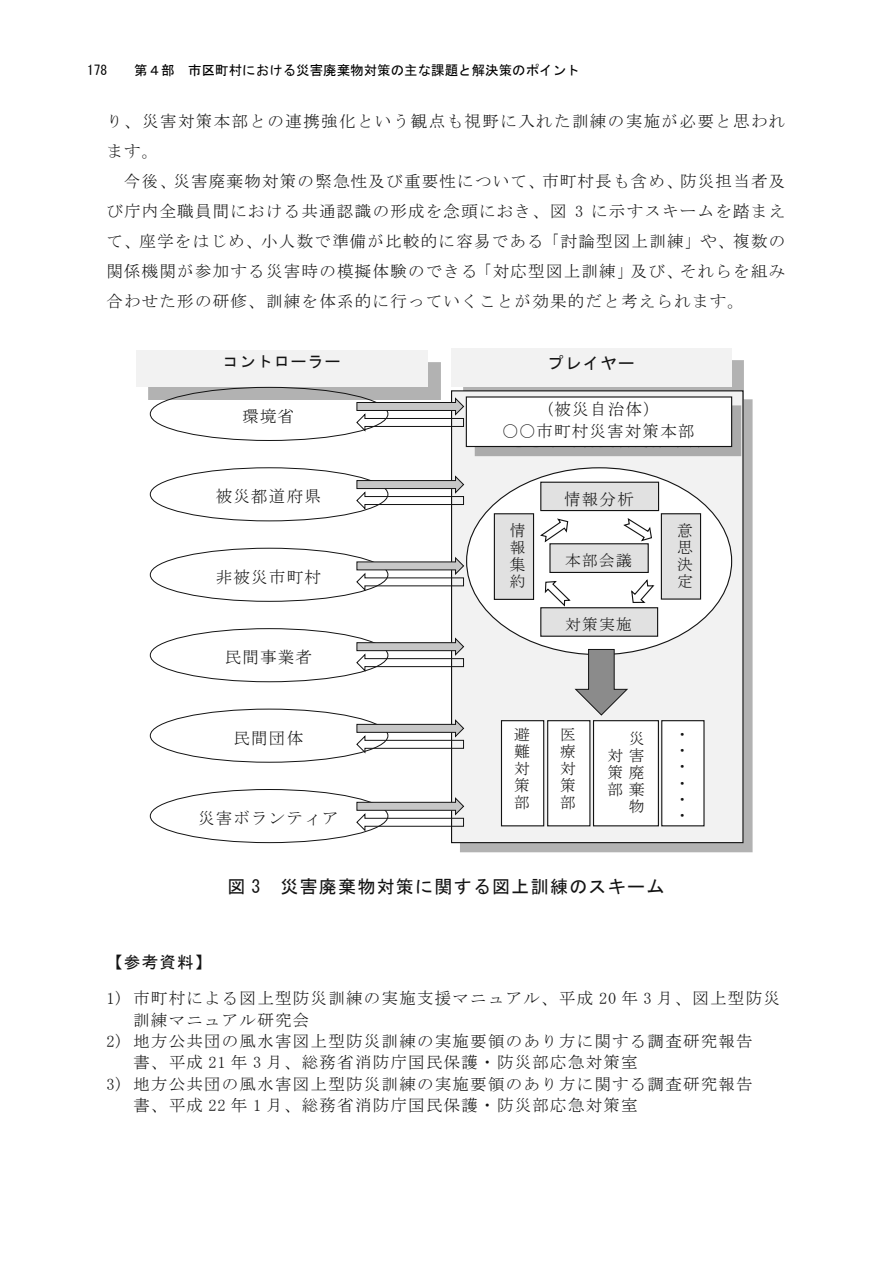
<style>
.page{position:relative;width:893px;height:1263px;background:#fff}
.page>*{position:absolute;margin:0;border:0;box-sizing:border-box;transform-origin:0 0}
.t1{font:18px "MS Gothic";letter-spacing:.07em;color:#131313}
.t2{font:16.5px/21.3px "MS Mincho";letter-spacing:.075em;color:#131313}
.t3{font:16.5px/21.5px "MS P Mincho";letter-spacing:.075em;color:#131313;text-align:center}
.t4{font:16.5px "MS Gothic";letter-spacing:.075em;color:#131313}
.t5{font:15.75px/17px "MS Mincho";color:#131313;text-align:justify}
.t6{font:15.75px/17px "MS P Mincho";letter-spacing:.08em;color:#131313;text-align:justify}
.t7{font:15.75px "MS Gothic";letter-spacing:.08em;color:#131313}
.t8{font:13.5px "MS Gothic";color:#000}
</style>
<div class="page">
<img style="left:148px;top:362px;width:292px;height:37px">
<img style="left:148px;top:363px;width:292px;height:35px">
<div style="left:137px;top:351px;width:291px;height:36px;background:#f2f2f2"></div>
<img style="left:463px;top:361px;width:281px;height:37px">
<div style="left:452px;top:348px;width:280px;height:39px;background:#f2f2f2"></div>
<img style="left:460px;top:399px;width:293px;height:453px">
<div style="left:452px;top:391px;width:291px;height:452px;background:#f2f2f2"></div>
<img style="left:476px;top:407px;width:264px;height:47px">
<div style="left:466px;top:397px;width:266px;height:49px;background:#fff"></div>
<div style="left:466px;top:396px;width:266px;height:51px;border:1px solid #131313"></div>
<img style="left:467px;top:399px;width:264px;height:46px">
<svg style="left:467px;top:468px;width:265px;height:187px;fill:#fff"></svg>
<div style="left:540px;top:482px;width:119px;height:29px;border:1px solid #131313"></div>
<div style="left:494px;top:513px;width:40px;height:87px;border:1px solid #131313"></div>
<div style="left:540px;top:607px;width:118px;height:30px;border:1px solid #131313"></div>
<div style="left:661px;top:513px;width:40px;height:87px;border:1px solid #131313"></div>
<div style="left:549px;top:543px;width:100px;height:30px;border:1px solid #131313"></div>
<svg style="left:540px;top:518px;width:29px;height:26px"></svg>
<svg style="left:623px;top:518px;width:29px;height:24px"></svg>
<svg style="left:631px;top:579px;width:24px;height:24px"></svg>
<svg style="left:544px;top:581px;width:27px;height:26px"></svg>
<div style="left:150px;top:709px;width:238px;height:54px;border:1px solid #131313;border-radius:50%"></div>
<div style="left:150px;top:789px;width:238px;height:54px;border:1px solid #131313;border-radius:50%"></div>
<div style="left:150px;top:387px;width:238px;height:54px;border:1px solid #131313;border-radius:50%"></div>
<div style="left:150px;top:467px;width:238px;height:54px;border:1px solid #131313;border-radius:50%"></div>
<div style="left:150px;top:548px;width:238px;height:54px;border:1px solid #131313;border-radius:50%"></div>
<div style="left:150px;top:628px;width:238px;height:54px;border:1px solid #131313;border-radius:50%"></div>
<svg style="left:356px;top:398px;width:108px;height:33px"></svg>
<svg style="left:356px;top:476px;width:108px;height:33px"></svg>
<svg style="left:356px;top:557px;width:108px;height:34px"></svg>
<svg style="left:356px;top:638px;width:108px;height:33px"></svg>
<svg style="left:356px;top:719px;width:108px;height:34px"></svg>
<svg style="left:356px;top:797px;width:108px;height:34px"></svg>
<svg style="left:575px;top:649px;width:54px;height:67px"></svg>
<div style="left:501px;top:721px;width:43px;height:105px;background:#fff"></div>
<div style="left:501px;top:720px;width:43px;height:106px;border:1px solid #131313"></div>
<div style="left:548px;top:721px;width:42px;height:105px;background:#fff"></div>
<div style="left:547px;top:720px;width:43px;height:106px;border:1px solid #131313"></div>
<div style="left:593px;top:721px;width:65px;height:105px;background:#fff"></div>
<div style="left:593px;top:720px;width:66px;height:106px;border:1px solid #131313"></div>
<div style="left:662px;top:721px;width:42px;height:105px;background:#fff"></div>
<div style="left:661px;top:720px;width:44px;height:106px;border:1px solid #131313"></div>
<p class="t8" style="left:87px;top:63px;width:494px">178　　第４部　市区町村における災害廃棄物対策の主な課題と解決策のポイント</p>
<p class="t2" style="left:106px;top:111px;width:680px">り、災害対策本部との連携強化という観点も視野に入れた訓練の実施が必要と思われ</p>
<p class="t2" style="left:106px;top:141px;width:53px">ます。</p>
<p class="t2" style="left:124px;top:171px;width:662px">今後、災害廃棄物対策の緊急性及び重要性について、市町村長も含め、防災担当者及</p>
<p class="t2" style="left:106px;top:201px;width:680px">び庁内全職員間における共通認識の形成を念頭におき、図 3 に示すスキームを踏まえ</p>
<p class="t2" style="left:106px;top:231px;width:680px">て、座学をはじめ、小人数で準備が比較的に容易である「討論型図上訓練」や、複数の</p>
<p class="t2" style="left:106px;top:261px;width:680px">関係機関が参加する災害時の模擬体験のできる「対応型図上訓練」及び、それらを組み</p>
<p class="t2" style="left:106px;top:291px;width:639px">合わせた形の研修、訓練を体系的に行っていくことが効果的だと考えられます。</p>
<p class="t7" style="left:223px;top:354px;width:119px">コントローラー</p>
<p class="t4" style="left:547px;top:354px;width:89px">プレイヤー</p>
<p class="t3" style="left:502px;top:398px;width:194px">（被災自治体）<br>〇〇市町村災害対策本部</p>
<p class="t2" style="left:242px;top:405px;width:53px">環境省</p>
<p class="t2" style="left:216px;top:486px;width:107px">被災都道府県</p>
<p class="t2" style="left:216px;top:566px;width:107px">非被災市町村</p>
<p class="t2" style="left:225px;top:646px;width:89px">民間事業者</p>
<p class="t2" style="left:233px;top:727px;width:71px">民間団体</p>
<p class="t2" style="left:198px;top:807px;width:142px">災害ボランティア</p>
<p class="t6" style="left:510px;top:522px;width:17px">情報集約</p>
<p class="t3" style="left:564px;top:488px;width:71px">情報分析</p>
<p class="t6" style="left:565px;top:552px;width:68px">本部会議</p>
<p class="t6" style="left:565px;top:616px;width:68px">対策実施</p>
<p class="t6" style="left:677px;top:522px;width:17px">意思決定</p>
<p class="t5" style="left:514px;top:726px;width:17px">避難対策部</p>
<p class="t5" style="left:560px;top:726px;width:17px">医療対策部</p>
<p class="t5" style="left:608px;top:730px;width:38px;text-align:right">災<br>対害策廃部棄物</p>
<p class="t5" style="left:674px;top:726px;width:17px;line-height:16px">・・・・・・</p>
<p class="t1" style="left:227px;top:877px;width:438px">図 3 災害廃棄物対策に関する図上訓練のスキーム</p>
<p class="t4" style="left:106px;top:953px;width:107px">【参考資料】</p>
<p class="t2" style="left:133px;top:987px;width:648px;text-indent:-27px">1) 市町村による図上型防災訓練の実施支援マニュアル、平成 20 年 3 月、図上型防災訓練マニュアル研究会</p>
<p class="t2" style="left:133px;top:1030px;width:621px;text-indent:-27px">2) 地方公共団の風水害図上型防災訓練の実施要領のあり方に関する調査研究報告書、平成 21 年 3 月、総務省消防庁国民保護・防災部応急対策室</p>
<p class="t2" style="left:133px;top:1073px;width:621px;text-indent:-27px">3) 地方公共団の風水害図上型防災訓練の実施要領のあり方に関する調査研究報告書、平成 22 年 1 月、総務省消防庁国民保護・防災部応急対策室</p>
</div>
